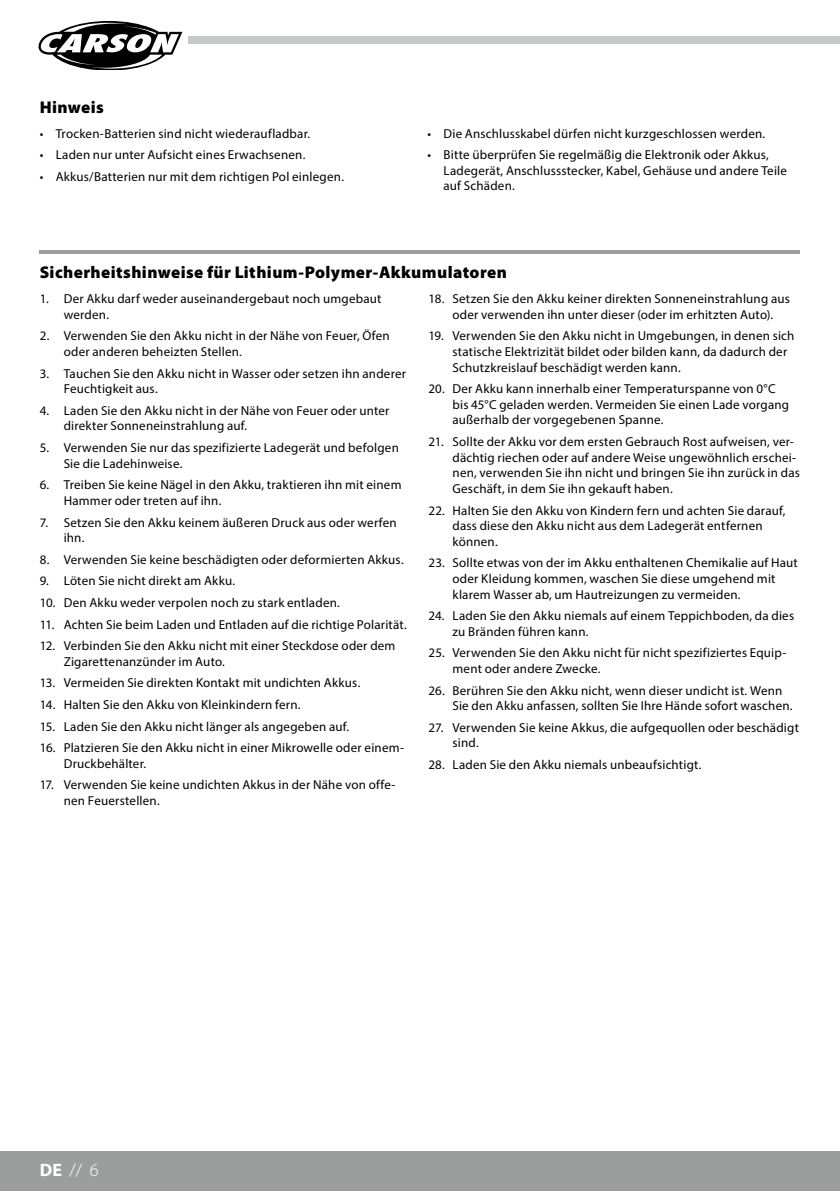
<style>
.page{position:relative;width:840px;height:1191px;background:#fff}
.page>*{position:absolute;margin:0;border:0;box-sizing:border-box;transform-origin:0 0}
.t1{font:300 18px "Myriad Pro";color:#fff}
.t2{font:900 17px "Myriad Pro";letter-spacing:.025em;color:#000}
.t3{font:13px/15.6px "Myriad Pro";letter-spacing:.015em;color:#000}
.s1{font-weight:700}
</style>
<div class="page">
<div style="left:0;top:1151px;width:839px;height:40px;background:#9c9d9d"></div>
<hr style="left:839px;top:1151px;width:1px;height:40px;background:#9c9d9d">
<div style="left:188px;top:36px;width:651px;height:8px;background:#c5c6c6"></div>
<svg style="left:38px;top:21px;width:145px;height:48px"></svg>
<hr style="left:40px;top:250px;width:759px;height:3px;background:#9c9d9d">
<h2 class="t2" style="left:40px;top:96px;width:66px">Hinweis</h2>
<p class="t3" style="left:40px;top:125px;width:272px">• Trocken-Batterien sind nicht wiederaufladbar.</p>
<p class="t3" style="left:40px;top:147px;width:267px">• Laden nur unter Aufsicht eines Erwachsenen.</p>
<p class="t3" style="left:40px;top:168px;width:305px">• Akkus/Batterien nur mit dem richtigen Pol einlegen.</p>
<p class="t3" style="left:427px;top:125px;width:339px">• Die Anschlusskabel dürfen nicht kurzgeschlossen werden.</p>
<p class="t3" style="left:443px;top:147px;width:345px;text-indent:-16px">• Bitte überprüfen Sie regelmäßig die Elektronik oder Akkus,<br>Ladegerät, Anschlussstecker, Kabel, Gehäuse und andere Teile auf Schäden.</p>
<h2 class="t2" style="left:40px;top:261px;width:468px">Sicherheitshinweise für Lithium-Polymer-Akkumulatoren</h2>
<p class="t3" style="left:64px;top:291px;width:319px;text-indent:-24px">1. Der Akku darf weder auseinandergebaut noch umgebaut werden.</p>
<p class="t3" style="left:64px;top:328px;width:327px;text-indent:-24px">2. Verwenden Sie den Akku nicht in der Nähe von Feuer, Öfen oder anderen beheizten Stellen.</p>
<p class="t3" style="left:64px;top:365px;width:343px;text-indent:-24px">3. Tauchen Sie den Akku nicht in Wasser oder setzen ihn anderer<br>Feuchtigkeit aus.</p>
<p class="t3" style="left:64px;top:402px;width:327px;text-indent:-24px">4. Laden Sie den Akku nicht in der Nähe von Feuer oder unter direkter Sonneneinstrahlung auf.</p>
<p class="t3" style="left:64px;top:440px;width:336px;text-indent:-24px">5. Verwenden Sie nur das spezifizierte Ladegerät und befolgen<br>Sie die Ladehinweise.</p>
<p class="t3" style="left:64px;top:477px;width:339px;text-indent:-24px">6. Treiben Sie keine Nägel in den Akku, traktieren ihn mit einem<br>Hammer oder treten auf ihn.</p>
<p class="t3" style="left:64px;top:514px;width:334px;text-indent:-24px">7. Setzen Sie den Akku keinem äußeren Druck aus oder werfen ihn.</p>
<p class="t3" style="left:40px;top:551px;width:365px">8. Verwenden Sie keine beschädigten oder deformierten Akkus.</p>
<p class="t3" style="left:40px;top:573px;width:197px">9. Löten Sie nicht direkt am Akku.</p>
<p class="t3" style="left:40px;top:594px;width:301px">10. Den Akku weder verpolen noch zu stark entladen.</p>
<p class="t3" style="left:40px;top:616px;width:368px">11. Achten Sie beim Laden und Entladen auf die richtige Polarität.</p>
<p class="t3" style="left:64px;top:638px;width:333px;text-indent:-24px">12. Verbinden Sie den Akku nicht mit einer Steckdose oder dem<br>Zigarettenanzünder im Auto.</p>
<p class="t3" style="left:40px;top:675px;width:322px">13. Vermeiden Sie direkten Kontakt mit undichten Akkus.</p>
<p class="t3" style="left:40px;top:696px;width:262px">14. Halten Sie den Akku von Kleinkindern fern.</p>
<p class="t3" style="left:40px;top:718px;width:311px">15. Laden Sie den Akku nicht länger als angegeben auf.</p>
<p class="t3" style="left:64px;top:739px;width:341px;text-indent:-24px">16. Platzieren Sie den Akku nicht in einer Mikrowelle oder einem-<br>Druckbehälter.</p>
<p class="t3" style="left:64px;top:777px;width:333px;text-indent:-24px">17. Verwenden Sie keine undichten Akkus in der Nähe von offe&shy;nen Feuerstellen.</p>
<p class="t3" style="left:428px;top:291px;width:363px;text-align:center">18. Setzen Sie den Akku keiner direkten Sonneneinstrahlung aus oder verwenden ihn unter dieser (oder im erhitzten Auto).</p>
<p class="t3" style="left:452px;top:328px;width:343px;text-indent:-24px">19. Verwenden Sie den Akku nicht in Umgebungen, in denen sich statische Elektrizität bildet oder bilden kann, da dadurch der<br>Schutzkreislauf beschädigt werden kann.</p>
<p class="t3" style="left:452px;top:381px;width:338px;text-indent:-24px">20. Der Akku kann innerhalb einer Temperaturspanne von 0°C bis 45°C geladen werden. Vermeiden Sie einen Lade vorgang außerhalb der vorgegebenen Spanne.</p>
<p class="t3" style="left:452px;top:434px;width:348px;text-indent:-24px">21. Sollte der Akku vor dem ersten Gebrauch Rost aufweisen, ver&shy;dächtig riechen oder auf andere Weise ungewöhnlich erschei&shy;nen, verwenden Sie ihn nicht und bringen Sie ihn zurück in das Geschäft, in dem Sie ihn gekauft haben.</p>
<p class="t3" style="left:452px;top:502px;width:334px;text-indent:-24px">22. Halten Sie den Akku von Kindern fern und achten Sie darauf, dass diese den Akku nicht aus dem Ladegerät entfernen können.</p>
<p class="t3" style="left:452px;top:555px;width:347px;text-indent:-24px">23. Sollte etwas von der im Akku enthaltenen Chemikalie auf Haut oder Kleidung kommen, waschen Sie diese umgehend mit klarem Wasser ab, um Hautreizungen zu vermeiden.</p>
<p class="t3" style="left:452px;top:608px;width:343px;text-indent:-24px">24. Laden Sie den Akku niemals auf einem Teppichboden, da dies zu Bränden führen kann.</p>
<p class="t3" style="left:452px;top:645px;width:335px;text-indent:-24px">25. Verwenden Sie den Akku nicht für nicht spezifiziertes Equip&shy;ment oder andere Zwecke.</p>
<p class="t3" style="left:452px;top:682px;width:341px;text-indent:-24px">26. Berühren Sie den Akku nicht, wenn dieser undicht ist. Wenn<br>Sie den Akku anfassen, sollten Sie Ihre Hände sofort waschen.</p>
<p class="t3" style="left:452px;top:719px;width:348px;text-indent:-24px">27. Verwenden Sie keine Akkus, die aufgequollen oder beschädigt sind.</p>
<p class="t3" style="left:428px;top:756px;width:274px">28. Laden Sie den Akku niemals unbeaufsichtigt.</p>
<h1 class="t1" style="left:40px;top:1159px;width:60px"><span class="s1">DE</span> // 6</h1>
</div>
